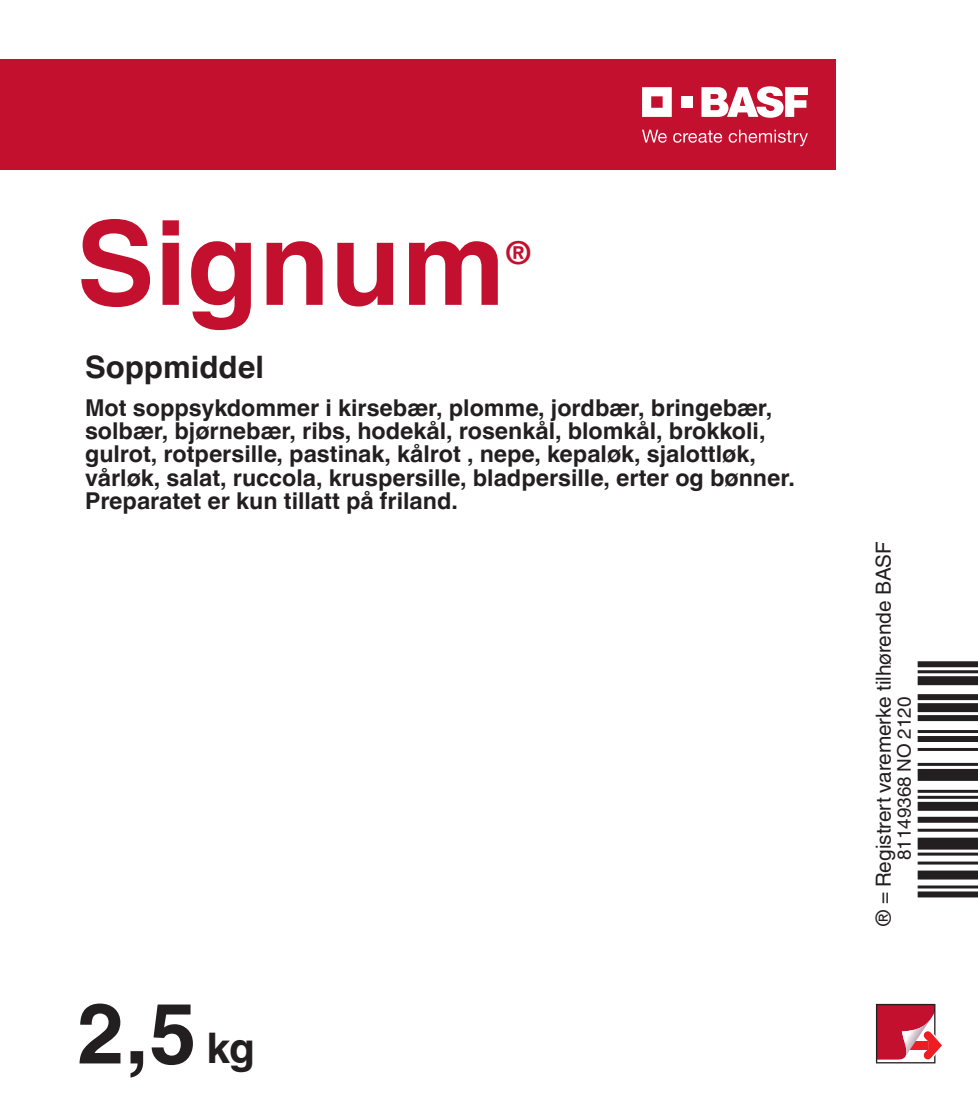
<style>
.page{position:relative;width:978px;height:1106px;background:#fff}
.page>*{position:absolute;margin:0;border:0;box-sizing:border-box;transform-origin:0 0}
.t1{font:700 116.4px "Helvetica Linotype";color:#c3102e}
.t2{font:700 84.3px "Helvetica Linotype";color:#231f20}
.t3{font:700 31.5px "Helvetica Linotype";color:#c3102e}
.t4{font:700 30.9px "Helvetica Linotype";color:#231f20}
.t5{font:700 23.1px/23.1px "Helvetica Linotype";color:#231f20}
.t6{font:20.7px "Helvetica Linotype";color:#231f20}
.t7{font:18.9px "Helvetica Linotype";color:#231f20}
.s1{font-size:42.3px}
</style>
<div class="page">
<svg style="left:876px;top:1003px;width:66px;height:60px"></svg>
<div style="left:0;top:60px;width:836px;height:110px;background:#c3102e"></div>
<svg style="left:701px;top:86px;width:107px;height:32px"></svg>
<svg style="left:642px;top:87px;width:30px;height:30px"></svg>
<div style="left:681px;top:96px;width:11px;height:12px;background:#fff"></div>
<svg style="left:642px;top:130px;width:25px;height:13px"></svg>
<svg style="left:673px;top:130px;width:49px;height:13px"></svg>
<svg style="left:729px;top:130px;width:79px;height:16px"></svg>
<h1 class="t1" style="left:77px;top:196px;width:430px">Signum</h1>
<h3 class="t3" style="left:505px;top:234px;width:28px">®</h3>
<h3 class="t4" style="left:85px;top:349px;width:181px">Soppmiddel</h3>
<p class="t5" style="left:85px;top:396px;width:711px">Mot soppsykdommer i kirsebær, plomme, jordbær, bringebær, solbær, bjørnebær, ribs, hodekål, rosenkål, blomkål, brokkoli, gulrot, rotpersille, pastinak, kålrot , nepe, kepaløk, sjalottløk, vårløk, salat, ruccola, kruspersille, bladpersille, erter og bønner.<br>Preparatet er kun tillatt på friland.</p>
<h2 class="t2" style="left:77px;top:985px;width:180px">2,5 <span class="s1">kg</span></h2>
<p class="t6" style="left:872px;top:927px;width:387px;rotate:-90deg">® = Registrert varemerke tilhørende BASF</p>
<p class="t7" style="left:893px;top:860px;width:164px;rotate:-90deg">81149368 NO 2120</p>
</div>
